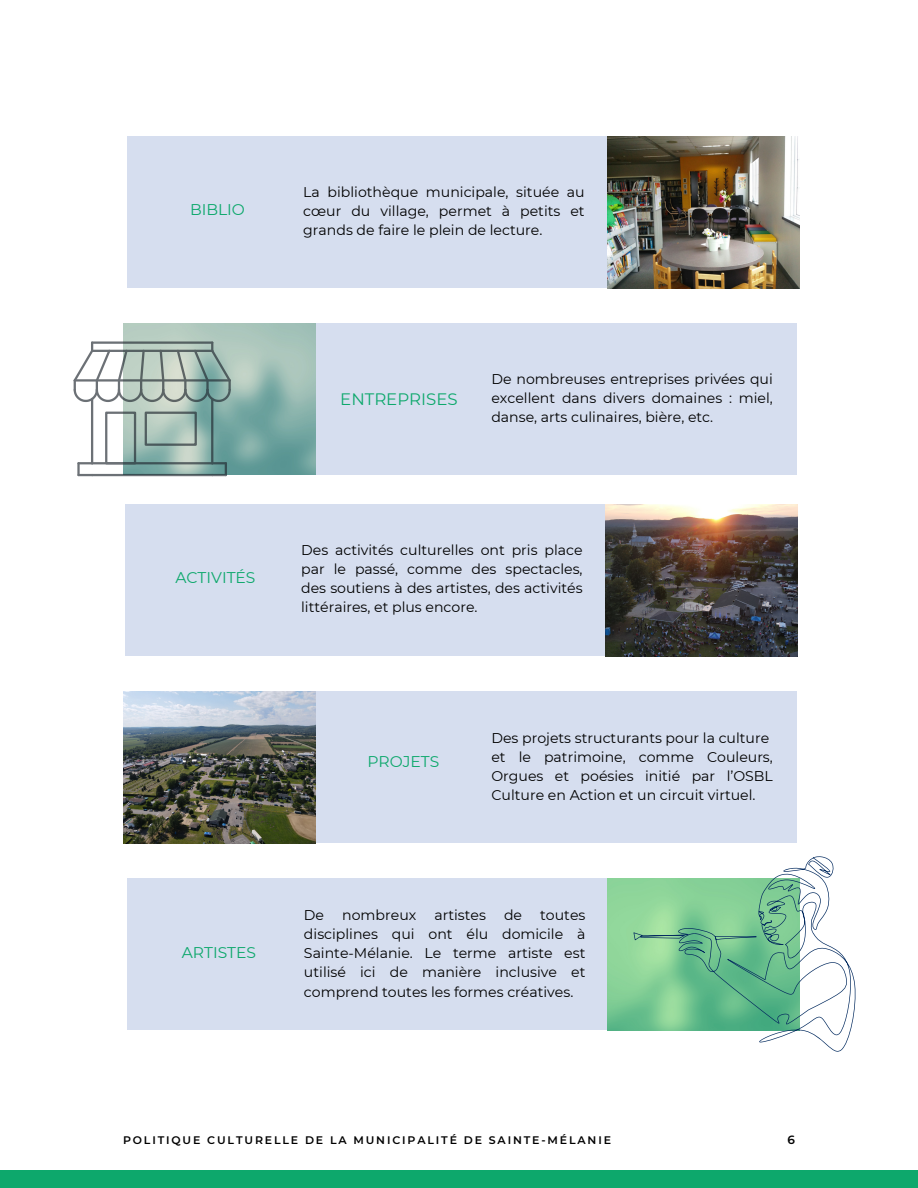
<style>
.page{position:relative;width:918px;height:1188px;background:#fff}
.page>*{position:absolute;margin:0;border:0;box-sizing:border-box;transform-origin:0 0}
.t1{font:16.5px "Montserrat";color:#0da86c}
.t2{font:15.45px "Montserrat";color:#0da86c}
.t3{font:14.1px/19.2px "Montserrat";color:#000;text-align:justify}
.t4{font:600 12px "Montserrat";color:#000}
.t5{font:600 10.95px "Montserrat";letter-spacing:.17em;color:#000}
</style>
<div class="page">
<div style="left:0;top:1170px;width:918px;height:18px;background:#0da86c"></div>
<div style="left:125px;top:323px;width:672px;height:152px;background:#d6deef"></div>
<div style="left:125px;top:691px;width:672px;height:152px;background:#d6deef"></div>
<img style="left:123px;top:691px;width:192px;height:152px">
<div style="left:125px;top:504px;width:672px;height:152px;background:#d6deef"></div>
<img style="left:605px;top:504px;width:193px;height:152px">
<div style="left:127px;top:136px;width:672px;height:152px;background:#d6deef"></div>
<img style="left:607px;top:136px;width:193px;height:152px">
<div style="left:127px;top:878px;width:672px;height:152px;background:#d6deef"></div>
<svg style="left:634px;top:856px;width:222px;height:196px"></svg>
<img style="left:124px;top:323px;width:192px;height:152px">
<hr style="left:211px;top:399px;width:2px;height:64px;background:#212830">
<div style="left:105px;top:412px;width:31px;height:52px;border:2px solid #212830"></div>
<hr style="left:91px;top:399px;width:2px;height:64px;background:#212830">
<hr style="left:92px;top:462px;width:120px;height:2px;background:#212830">
<svg style="left:77px;top:462px;width:15px;height:14px"></svg>
<hr style="left:92px;top:341px;width:120px;height:3px;background:#212830">
<svg style="left:73px;top:343px;width:158px;height:60px"></svg>
<hr style="left:92px;top:474px;width:120px;height:2px;background:#212830">
<svg style="left:212px;top:462px;width:15px;height:14px"></svg>
<div style="left:145px;top:412px;width:52px;height:34px;border:2px solid #212830"></div>
<p class="t2" style="left:190px;top:200px;width:56px">BIBLIO</p>
<p class="t3" style="left:303px;top:182px;width:283px">La bibliothèque municipale, située au cœur du village, permet à petits et grands de faire le plein de lecture.</p>
<p class="t1" style="left:340px;top:389px;width:119px">ENTREPRISES</p>
<p class="t3" style="left:491px;top:369px;width:283px">De nombreuses entreprises privées qui excellent dans divers domaines : miel, danse, arts culinaires, bière, etc.</p>
<p class="t2" style="left:175px;top:568px;width:82px">ACTIVITÉS</p>
<p class="t3" style="left:301px;top:540px;width:283px">Des activités culturelles ont pris place par le passé, comme des spectacles, des soutiens à des artistes, des activités littéraires, et plus encore.</p>
<p class="t2" style="left:182px;top:943px;width:76px">ARTISTES</p>
<p class="t2" style="left:368px;top:753px;width:73px">PROJETS</p>
<p class="t3" style="left:491px;top:728px;width:279px">Des projets structurants pour la culture</p>
<p class="t3" style="left:491px;top:747px;width:283px">et le patrimoine, comme Couleurs, Orgues et poésies initié par l’OSBL Culture en Action et un circuit virtuel.</p>
<p class="t3" style="left:304px;top:905px;width:22px">De</p>
<p class="t3" style="left:342px;top:905px;width:76px">nombreux</p>
<p class="t3" style="left:434px;top:905px;width:53px">artistes</p>
<p class="t3" style="left:504px;top:905px;width:20px">de</p>
<p class="t3" style="left:304px;top:905px;width:283px;text-indent:236px">toutes disciplines qui ont élu domicile à Sainte-Mélanie. Le terme artiste est utilisé ici de manière inclusive et comprend toutes les formes créatives.</p>
<p class="t5" style="left:123px;top:1133px;width:490px">POLITIQUE CULTURELLE DE LA MUNICIPALITÉ DE SAINTE-MÉLANIE</p>
<p class="t4" style="left:787px;top:1132px;width:9px">6</p>
</div>
